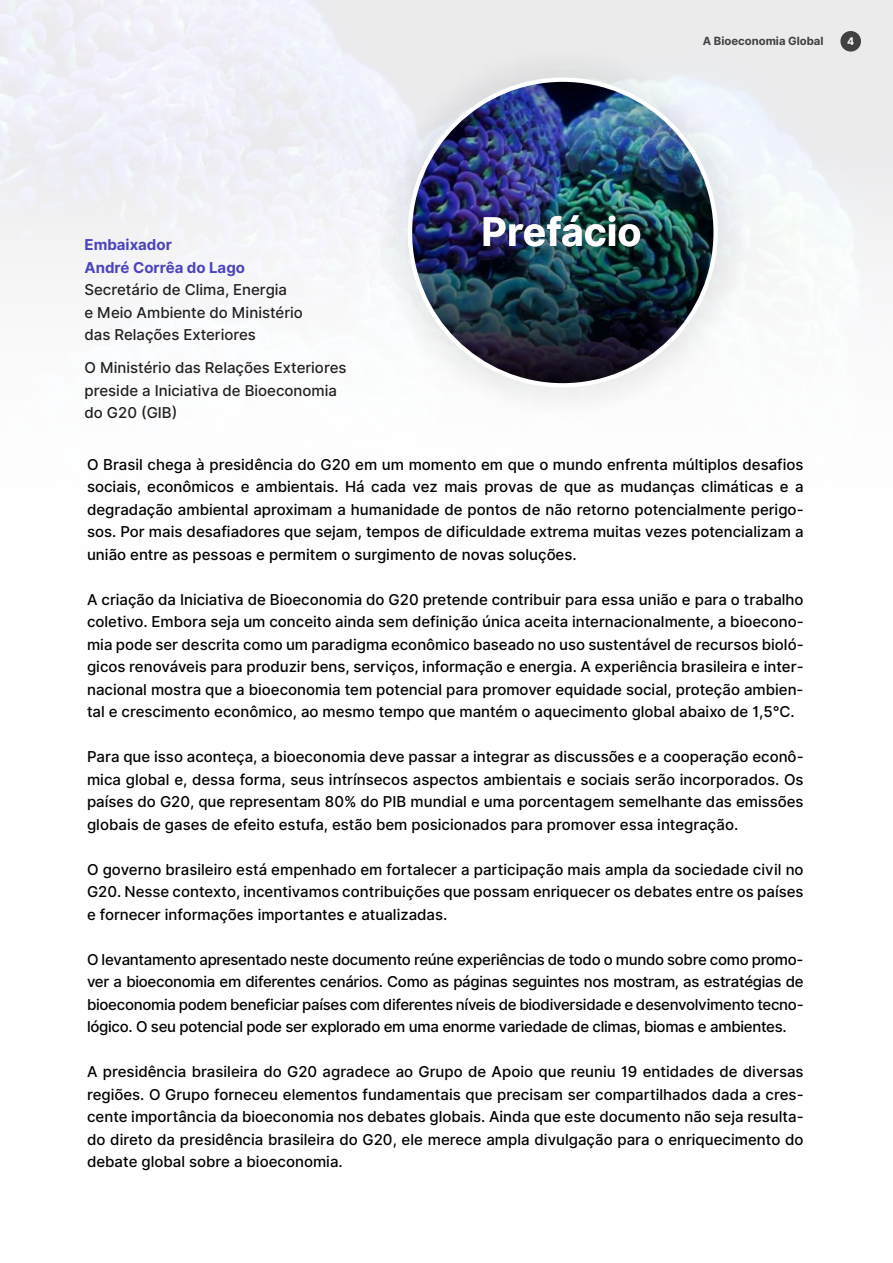
<style>
.page{position:relative;width:893px;height:1263px;background:#fff}
.page>*{position:absolute;margin:0;border:0;box-sizing:border-box;transform-origin:0 0}
.t1{font:700 39.3px "Inter";color:#fff}
.t2{font:500 15px/22.5px "Inter";color:#000;text-align:justify}
.t3{font:500 15px/22.5px "Inter";color:#231f20}
.t4{font:700 15px/22.5px "Inter";color:#4b44bd}
.t5{font:700 11.25px "Inter";color:#414042}
.t6{font:700 10.5px "Inter";color:#fff}
</style>
<div class="page">
<div style="left:0;top:0;width:893px;height:1263px;background:linear-gradient(to bottom,#f2f3f6,#fff)"></div>
<img style="left:364px;top:33px;width:399px;height:399px">
<div style="left:840px;top:31px;width:21px;height:21px;background:#414042;border-radius:50%"></div>
<img style="left:436px;top:166px;width:252px;height:141px">
<p class="t5" style="left:703px;top:33px;width:122px">A Bioeconomia Global</p>
<p class="t6" style="left:847px;top:33px;width:9px">4</p>
<p class="t4" style="left:85px;top:234px;width:162px">Embaixador<br>André Corrêa do Lago</p>
<p class="t3" style="left:85px;top:279px;width:220px">Secretário de Clima, Energia<br>e Meio Ambiente do Ministério das Relações Exteriores</p>
<p class="t3" style="left:85px;top:357px;width:263px">O Ministério das Relações Exteriores preside a Iniciativa de Bioeconomia do G20 (GIB)</p>
<h1 class="t1" style="left:482px;top:203px;width:162px">Prefácio</h1>
<p class="t2" style="left:87px;top:453px;width:718px">O Brasil chega à presidência do G20 em um momento em que o mundo enfrenta múltiplos desafios sociais, econômicos e ambientais. Há cada vez mais provas de que as mudanças climáticas e a degradação ambiental aproximam a humanidade de pontos de não retorno potencialmente perigo&shy;sos. Por mais desafiadores que sejam, tempos de dificuldade extrema muitas vezes potencializam a união entre as pessoas e permitem o surgimento de novas soluções.</p>
<p class="t2" style="left:87px;top:588px;width:718px">A criação da Iniciativa de Bioeconomia do G20 pretende contribuir para essa união e para o trabalho coletivo. Embora seja um conceito ainda sem definição única aceita internacionalmente, a bioecono&shy;mia pode ser descrita como um paradigma econômico baseado no uso sustentável de recursos bioló&shy;gicos renováveis para produzir bens, serviços, informação e energia. A experiência brasileira e inter&shy;nacional mostra que a bioeconomia tem potencial para promover equidade social, proteção ambien&shy;tal e crescimento econômico, ao mesmo tempo que mantém o aquecimento global abaixo de 1,5°C.</p>
<p class="t2" style="left:87px;top:746px;width:718px">Para que isso aconteça, a bioeconomia deve passar a integrar as discussões e a cooperação econô&shy;mica global e, dessa forma, seus intrínsecos aspectos ambientais e sociais serão incorporados. Os países do G20, que representam 80% do PIB mundial e uma porcentagem semelhante das emissões globais de gases de efeito estufa, estão bem posicionados para promover essa integração.</p>
<p class="t2" style="left:87px;top:858px;width:718px">O governo brasileiro está empenhado em fortalecer a participação mais ampla da sociedade civil no G20. Nesse contexto, incentivamos contribuições que possam enriquecer os debates entre os países e fornecer informações importantes e atualizadas.</p>
<p class="t2" style="left:87px;top:948px;width:718px">O levantamento apresentado neste documento reúne experiências de todo o mundo sobre como promo&shy;ver a bioeconomia em diferentes cenários. Como as páginas seguintes nos mostram, as estratégias de bioeconomia podem beneficiar países com diferentes níveis de biodiversidade e desenvolvimento tecno&shy;lógico. O seu potencial pode ser explorado em uma enorme variedade de climas, biomas e ambientes.</p>
<p class="t2" style="left:87px;top:1061px;width:718px">A presidência brasileira do G20 agradece ao Grupo de Apoio que reuniu 19 entidades de diversas regiões. O Grupo forneceu elementos fundamentais que precisam ser compartilhados dada a cres&shy;cente importância da bioeconomia nos debates globais. Ainda que este documento não seja resulta&shy;do direto da presidência brasileira do G20, ele merece ampla divulgação para o enriquecimento do debate global sobre a bioeconomia.</p>
</div>
